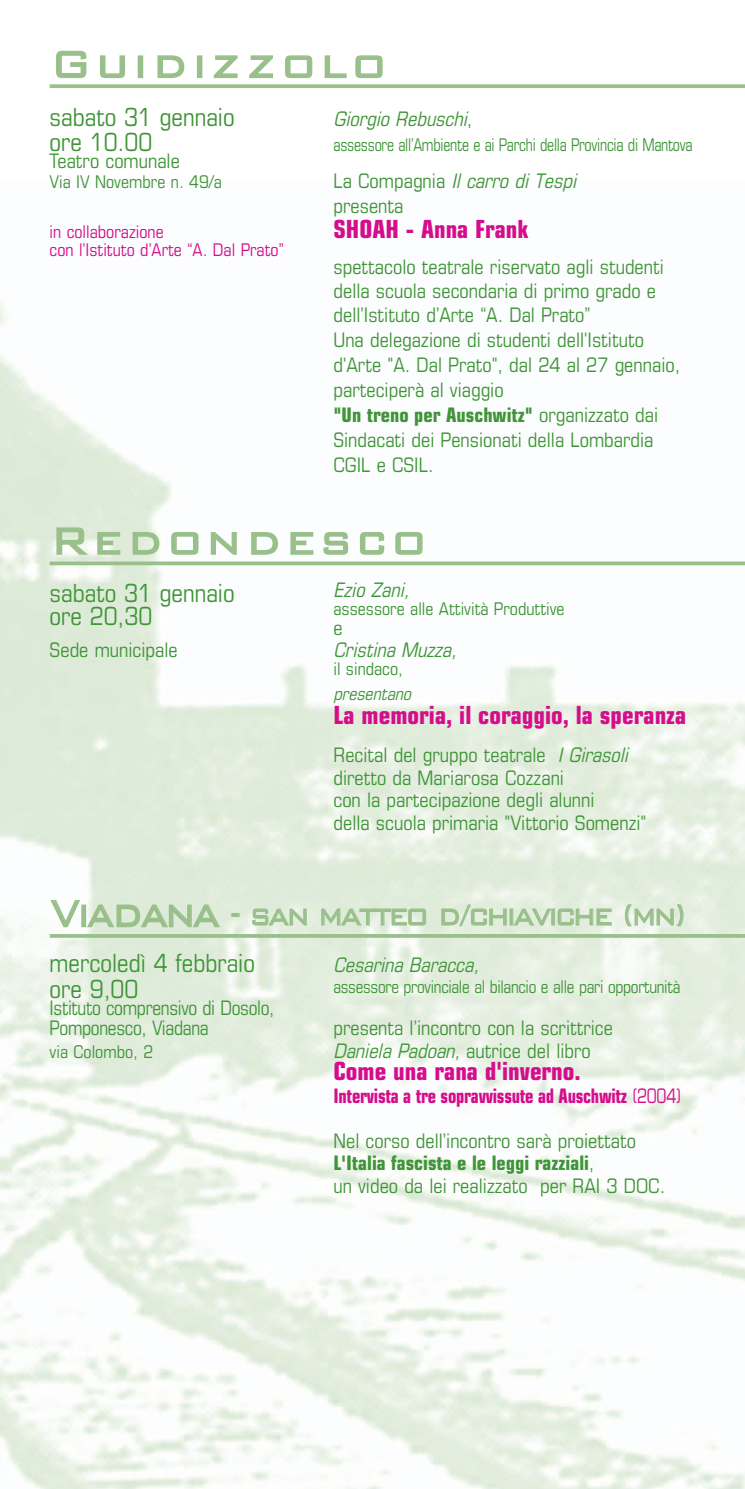
<style>
.page{position:relative;width:745px;height:1489px;background:#fff}
.page>*{position:absolute;margin:0;border:0;box-sizing:border-box;transform-origin:0 0}
.t1{font:300 50px "Bank Gothic BT";letter-spacing:.09em;color:#99c08b}
.t2{font:300 37.5px "Bank Gothic BT";letter-spacing:-.07em;color:#99c08b;scale:.88 1}
.t3{font:condensed 25px "Eurostile";color:#3f9537}
.t4{font:700 condensed 25px "Eurostile";color:#d50d8c}
.t5{font:condensed 20px/24.8px "Eurostile";color:#3f9537}
.t6{font:italic condensed 20px "Eurostile";color:#3f9537}
.t7{font:condensed 20px/20px "Eurostile";color:#3f9537;scale:.95 1}
.t8{font:700 condensed 20px "Eurostile";letter-spacing:-.015em;color:#d50d8c;scale:.9 1}
.t9{font:condensed 17.5px "Eurostile";letter-spacing:-.015em;color:#3f9537}
.t10{font:condensed 17.5px "Eurostile";letter-spacing:-.015em;color:#3f9537;scale:.88 1}
.t11{font:condensed 17.5px "Eurostile";letter-spacing:-.015em;color:#3f9537;scale:.95 1}
.t12{font:condensed 17.5px "Eurostile";color:#d50d8c}
.t13{font:italic condensed 17.5px "Eurostile";color:#3f9537}
.s1{font-style:normal}
.s2{font-style:italic}
.s3{font-weight:700}
.s4{font-size:50px}
.s5{font-weight:400}
</style>
<div class="page">
<svg style="left:50px;top:84px;width:694px;height:4px;background:#a0c493"></svg>
<svg style="left:50px;top:561px;width:694px;height:4px;background:#a4c798"></svg>
<hr style="left:50px;top:934px;width:694px;height:3px;background:#99c08b">
<h1 class="t1" style="left:50px;top:31px;width:337px">Guidizzolo</h1>
<p class="t3" style="left:50px;top:108px;width:186px">sabato 31 gennaio</p>
<p class="t6" style="left:333px;top:111px;width:140px">Giorgio Rebuschi<span class="s1">,</span></p>
<p class="t3" style="left:50px;top:133px;width:104px">ore 10.00</p>
<p class="t10" style="left:333px;top:138px;width:409px">assessore all’Ambiente e ai Parchi della Provincia di Mantova</p>
<p class="t5" style="left:50px;top:150px;width:132px">Teatro comunale</p>
<p class="t9" style="left:50px;top:176px;width:174px">Via IV Novembre n. 49/a</p>
<p class="t5" style="left:333px;top:170px;width:248px">La Compagnia <span class="s2">Il carro di Tespi </span>presenta</p>
<p class="t12" style="left:50px;top:226px;width:115px">in collaborazione</p>
<p class="t4" style="left:333px;top:220px;width:196px">SHOAH - Anna Frank</p>
<p class="t12" style="left:50px;top:243px;width:235px">con l’Istituto d’Arte “A. Dal Prato”</p>
<p class="t5" style="left:333px;top:256px;width:348px">spettacolo teatrale riservato agli studenti della scuola secondaria di primo grado e dell’Istituto d’Arte “A. Dal Prato”<br>Una delegazione di studenti dell'Istituto d'Arte "A. Dal Prato", dal 24 al 27 gennaio, parteciperà al viaggio<br><span class="s3">"Un treno per Auschwitz"</span> organizzato dai Sindacati dei Pensionati della Lombardia CGIL e CSIL.</p>
<h1 class="t1" style="left:50px;top:507px;width:377px">Redondesco</h1>
<p class="t3" style="left:50px;top:584px;width:186px">sabato 31 gennaio</p>
<p class="t6" style="left:333px;top:582px;width:81px">Ezio Zani,</p>
<p class="t3" style="left:50px;top:606px;width:104px">ore 20,30</p>
<p class="t9" style="left:333px;top:602px;width:232px">assessore alle Attività Produttive</p>
<p class="t5" style="left:333px;top:617px;width:11px">e</p>
<p class="t5" style="left:50px;top:639px;width:129px">Sede municipale</p>
<p class="t6" style="left:333px;top:642px;width:129px">Cristina Muzza,</p>
<p class="t9" style="left:333px;top:662px;width:71px">il sindaco,</p>
<p class="t13" style="left:333px;top:687px;width:82px">presentano</p>
<p class="t4" style="left:333px;top:705px;width:354px">La memoria, il coraggio, la speranza</p>
<p class="t5" style="left:333px;top:745px;width:314px;line-height:22.5px">Recital del gruppo teatrale <span class="s2">I Girasoli </span>diretto da Mariarosa Cozzani<br>con la partecipazione degli alunni<br>della scuola primaria "Vittorio Somenzi"</p>
<h2 class="t2" style="left:50px;top:890px;width:724px"><span class="s4">Viadana</span> - san matteo d/chiaviche (mn)</h2>
<p class="t3" style="left:50px;top:954px;width:207px">mercoledì 4 febbraio</p>
<p class="t6" style="left:333px;top:957px;width:151px">Cesarina Baracca,</p>
<p class="t3" style="left:50px;top:979px;width:90px">ore 9,00</p>
<p class="t11" style="left:333px;top:979px;width:366px">assessore provinciale al bilancio e alle pari opportunità</p>
<p class="t7" style="left:50px;top:999px;width:238px">Istituto comprensivo di Dosolo,<br>Pomponesco, Viadana</p>
<p class="t5" style="left:333px;top:1017px;width:281px">presenta l’incontro con la scrittrice</p>
<p class="t9" style="left:50px;top:1044px;width:105px">via Colombo, 2</p>
<p class="t5" style="left:333px;top:1039px;width:259px"><span class="s2">Daniela Padoan,</span> autrice del libro</p>
<p class="t4" style="left:333px;top:1061px;width:249px">Come una rana d'inverno.</p>
<p class="t8" style="left:333px;top:1087px;width:388px">Intervista a tre sopravvissute ad Auschwitz <span class="s5">(2004)</span></p>
<p class="t5" style="left:333px;top:1130px;width:333px;line-height:22.5px">Nel corso dell’incontro sarà proiettato<br><span class="s3">L'Italia fascista e le leggi razziali</span>,<br>un video da lei realizzato per RAI 3 DOC.</p>
</div>
